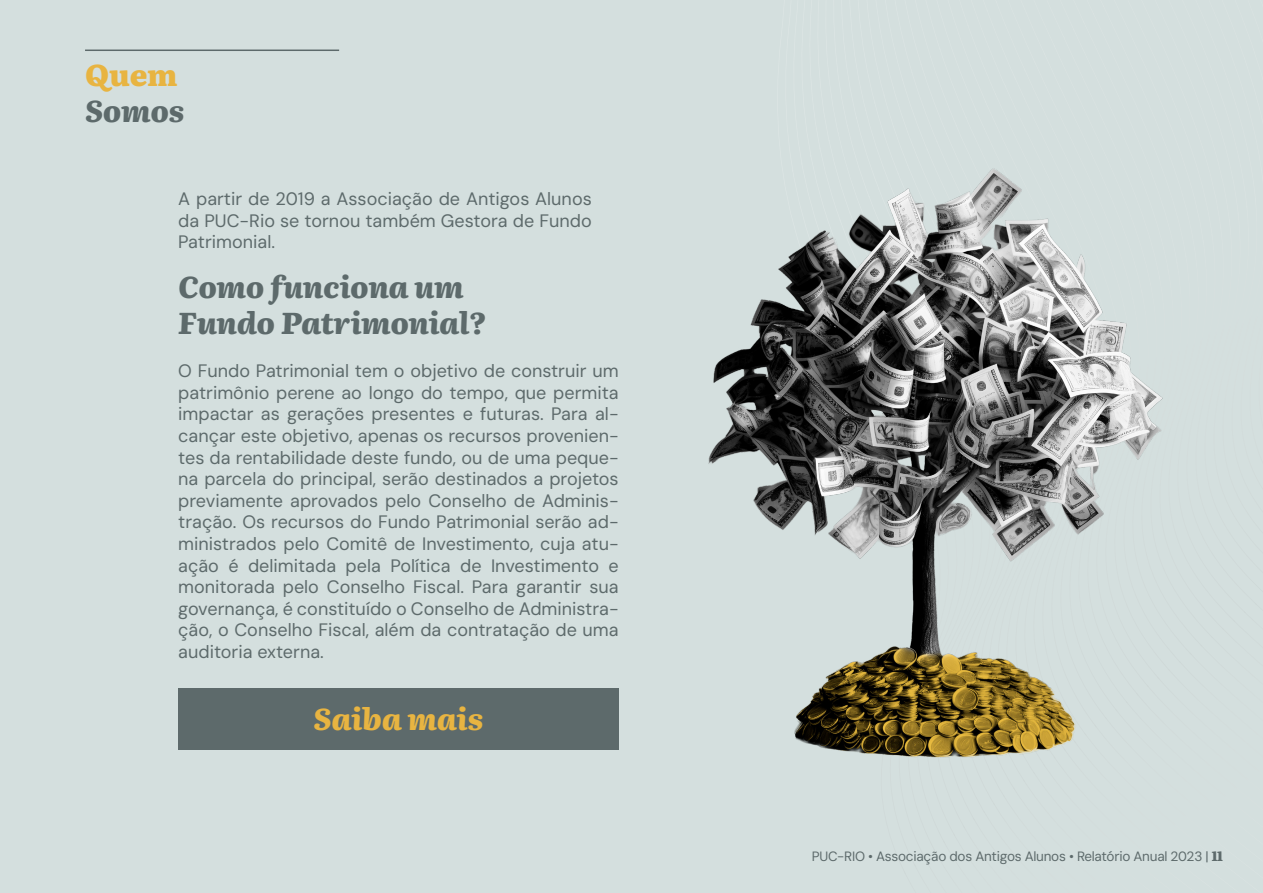
<style>
.page{position:relative;width:1263px;height:893px;background:#d4dfde}
.page>*{position:absolute;margin:0;border:0;box-sizing:border-box;transform-origin:0 0}
.t1{font:italic 800 30px/36px "Literata 24 pt";letter-spacing:-.005em;color:#5d6a6b}
.t2{font:italic 800 30px "Literata 24 pt";color:#e8b441}
.t3{font:800 30px "Literata 24 pt";color:#e8b441}
.t4{font:18px/21.6px "DM Sans 9 pt";color:#5d6a6b;text-align:justify}
.t5{font:13.5px "DM Sans 9 pt";letter-spacing:-.02em;color:#5d6a6b}
.s1{font-family:"Literata 24 pt";font-weight:800}
</style>
<div class="page">
<hr style="left:85px;top:50px;width:254px;height:1px;background:#5d6a6b">
<div style="left:178px;top:689px;width:441px;height:61px;background:#5d6a6b"></div>
<img style="left:708px;top:168px;width:455px;height:590px">
<p class="t3" style="left:85px;top:50px;width:94px">Quem</p>
<p class="t1" style="left:85px;top:91px;width:101px">Somos</p>
<p class="t4" style="left:178px;top:188px;width:415px">A partir de 2019 a Associação de Antigos Alunos da PUC-Rio se tornou também Gestora de Fundo Patrimonial.</p>
<p class="t1" style="left:178px;top:267px;width:309px">Como funciona um<br>Fundo Patrimonial?</p>
<p class="t4" style="left:178px;top:360px;width:442px">O Fundo Patrimonial tem o objetivo de construir um patrimônio perene ao longo do tempo, que permita impactar as gerações presentes e futuras. Para al&shy;cançar este objetivo, apenas os recursos provenien&shy;tes da rentabilidade deste fundo, ou de uma peque&shy;na parcela do principal, serão destinados a projetos previamente aprovados pelo Conselho de Adminis&shy;tração. Os recursos do Fundo Patrimonial serão ad&shy;ministrados pelo Comitê de Investimento, cuja atu&shy;ação é delimitada pela Política de Investimento e monitorada pelo Conselho Fiscal. Para garantir sua governança, é constituído o Conselho de Administra&shy;ção, o Conselho Fiscal, além da contratação de uma auditoria externa.</p>
<p class="t2" style="left:313px;top:693px;width:171px">Saiba mais</p>
<p class="t5" style="left:812px;top:848px;width:413px">PUC-RIO • Associação dos Antigos Alunos • Relatório Anual 2023 | <span class="s1">11</span></p>
</div>
